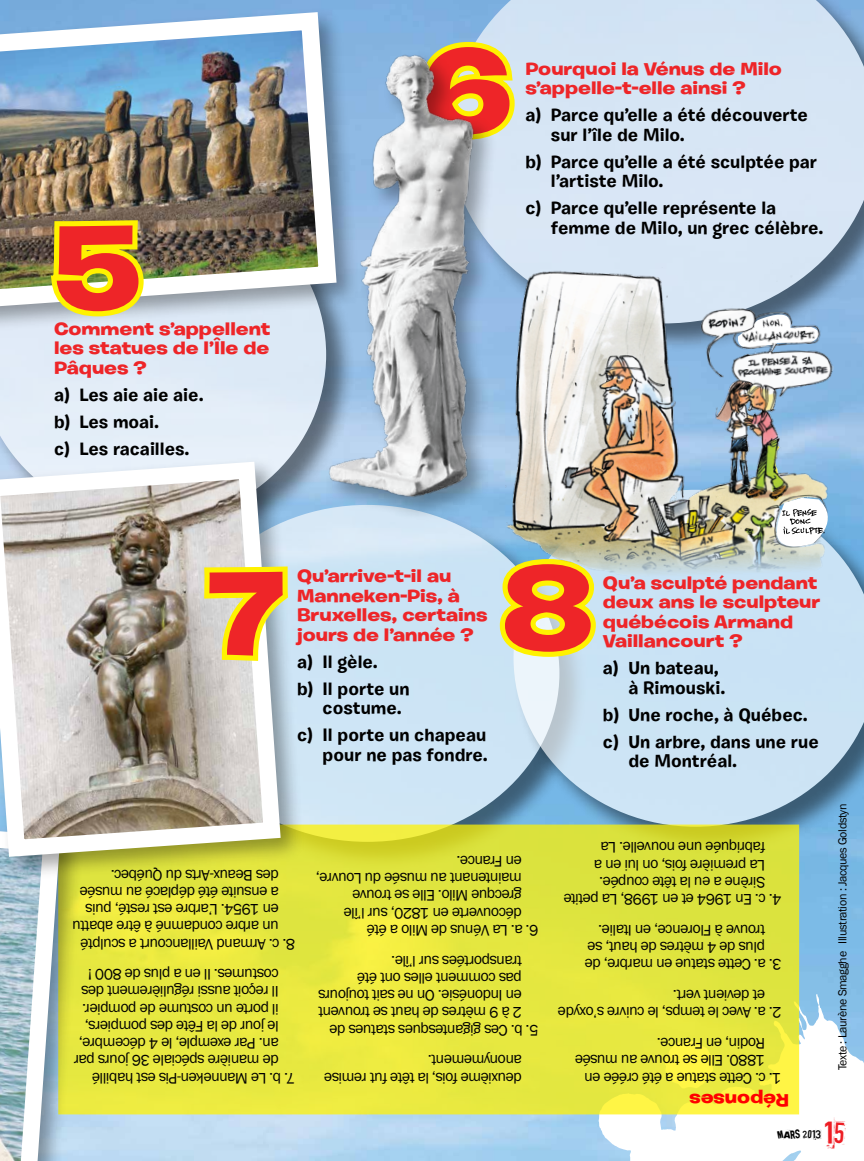
<style>
.page{position:relative;width:864px;height:1161px;background:#fff}
.page>*{position:absolute;margin:0;border:0;box-sizing:border-box;transform-origin:0 0}
.t1{font:700 118.05px "Burbank Big Wide";color:#ee2528;scale:.95 1}
.t2{font:37.5px "Broken 15";color:#ed1d24}
.t3{font:700 18px/27px "Burbank Small";color:#000}
.t4{font:700 18px/19.5px "Burbank Big Wide";color:#ee2528}
.t5{font:700 18px "Burbank Big Wide";color:#f00}
.t6{font:15.75px/17.2px "Franklin Gothic";letter-spacing:-.03em;color:#000}
.t7{font:13.5px "Broken 15";color:#000}
.t8{font:12px "Franklin Gothic";letter-spacing:-.03em;color:#000}
</style>
<div class="page">
<svg style="left:598px;top:994px;width:266px;height:167px"></svg>
<svg style="left:742px;top:1141px;width:31px;height:20px"></svg>
<svg style="left:679px;top:1131px;width:56px;height:30px"></svg>
<div style="left:175px;top:505px;width:384px;height:337px;background:#cde4f5;border-radius:50%"></div>
<svg style="left:514px;top:490px;width:350px;height:337px;background:#bad6ea"></svg>
<svg style="left:84px;top:825px;width:715px;height:289px;background:#e5e73f"></svg>
<div style="left:0;top:335px;width:307px;height:179px;background:#e2edf8"></div>
<div style="left:449px;top:0;width:415px;height:323px;background:#d6e5f5"></div>
<div style="left:0;top:7px;width:361px;height:328px;background:#000;opacity:.35"></div>
<img style="left:0;top:3px;width:346px;height:317px">
<div style="left:0;top:809px;width:84px;height:352px;background:#000;opacity:.35"></div>
<svg style="left:0;top:881px;width:69px;height:280px"></svg>
<img style="left:45px;top:225px;width:104px;height:97px">
<img style="left:307px;top:30px;width:270px;height:500px">
<svg style="left:499px;top:602px;width:102px;height:60px;background:#e8eb7d"></svg>
<div style="left:0;top:457px;width:305px;height:424px;background:#000;opacity:.35"></div>
<img style="left:0;top:453px;width:289px;height:413px">
<svg style="left:199px;top:572px;width:94px;height:94px;background:#dfde8f"></svg>
<img style="left:498px;top:259px;width:344px;height:343px">
<svg style="left:774px;top:498px;width:69px;height:56px;background:#a6c6d7"></svg>
<img style="left:774px;top:504px;width:55px;height:39px">
<h1 class="t1" style="left:54px;top:194px;width:92px">5</h1>
<p class="t4" style="left:54px;top:319px;width:218px;text-align:justify">Comment s’appellent les statues de l’Île de Pâques ?</p>
<p class="t3" style="left:54px;top:381px;width:151px">a) Les aie aie aie. b) Les moai.<br>c) Les racailles.</p>
<h1 class="t1" style="left:421px;top:17px;width:96px">6</h1>
<p class="t4" style="left:525px;top:59px;width:258px">Pourquoi la Vénus de Milo s’appelle-t-elle ainsi ?</p>
<p class="t3" style="left:551px;top:105px;width:259px;line-height:19.5px;text-indent:-26px">a) Parce qu’elle a été découverte sur l’île de Milo.</p>
<p class="t3" style="left:551px;top:152px;width:268px;line-height:19.5px;text-indent:-26px">b) Parce qu’elle a été sculptée par l’artiste Milo.</p>
<p class="t3" style="left:551px;top:198px;width:274px;line-height:19.5px;text-indent:-26px">c) Parce qu’elle représente la femme de Milo, un grec célèbre.</p>
<h1 class="t1" style="left:209px;top:540px;width:80px">7</h1>
<p class="t4" style="left:297px;top:566px;width:192px">Qu’arrive-t-il au<br>Manneken-Pis, à<br>Bruxelles, certains jours de l’année ?</p>
<p class="t3" style="left:297px;top:648px;width:114px">a) Il gèle.<br>b) Il porte un</p>
<p class="t3" style="left:297px;top:695px;width:191px;text-indent:26px">costume.<br>c) Il porte un chapeau</p>
<p class="t3" style="left:323px;top:741px;width:167px">pour ne pas fondre.</p>
<h1 class="t1" style="left:503px;top:534px;width:96px">8</h1>
<p class="t4" style="left:603px;top:573px;width:219px">Qu’a sculpté pendant deux ans le sculpteur québécois Armand<br>Vaillancourt ?</p>
<p class="t3" style="left:628px;top:658px;width:99px;line-height:19.5px;text-indent:-26px">a) Un bateau, à Rimouski.</p>
<p class="t3" style="left:603px;top:701px;width:217px">b) Une roche, à Québec. c) Un arbre, dans une rue</p>
<p class="t3" style="left:628px;top:748px;width:110px">de Montréal.</p>
<p class="t6" style="left:279px;top:952px;width:208px;text-indent:-17px;rotate:-180deg">8. c. Armand Vaillancourt a sculpté un arbre condamné à être abattu en 1954. L’arbre est resté, puis<br>a ensuite été déplacé au musée des Beaux-Arts du Québec.</p>
<p class="t6" style="left:279px;top:1086px;width:206px;text-indent:-17px;rotate:-180deg">7. b. Le Manneken-Pis est habillé de manière spéciale 36 jours par an. Par exemple, le 4 décembre, le jour de la Fête des pompiers,<br>il porte un costume de pompier.<br>Il reçoit aussi régulièrement des costumes. Il en a plus de 800 !</p>
<p class="t6" style="left:522px;top:938px;width:208px;text-indent:-17px;rotate:-180deg">6. a. La Vénus de Milo a été découverte en 1820, sur l’île grecque Milo. Elle se trouve maintenant au musée du Louvre, en France.</p>
<p class="t6" style="left:522px;top:1038px;width:205px;text-indent:-17px;rotate:-180deg">5. b. Ces gigantesques statues de<br>2 à 9 mètres de haut se trouvent en Indonésie. On ne sait toujours pas comment elles ont été transportées sur l’île.</p>
<p class="t6" style="left:522px;top:1086px;width:199px;rotate:-180deg">deuxième fois, la tête fut remise anonymement.</p>
<p class="t6" style="left:765px;top:908px;width:203px;text-indent:-17px;rotate:-180deg">4. c. En 1964 et en 1998, La petite<br>Sirène a eu la tête coupée.<br>La première fois, on lui en a fabriquée une nouvelle. La</p>
<p class="t6" style="left:765px;top:973px;width:182px;text-indent:-17px;rotate:-180deg">3. a. Cette statue en marbre, de plus de 4 mètres de haut, se trouve à Florence, en Italie.</p>
<p class="t6" style="left:765px;top:1021px;width:209px;text-indent:-17px;rotate:-180deg">2. a. Avec le temps, le cuivre s’oxyde et devient vert.</p>
<p class="t6" style="left:765px;top:1086px;width:192px;text-indent:-17px;rotate:-180deg">1. c. Cette statue a été créée en<br>1880. Elle se trouve au musée<br>Rodin, en France.</p>
<p class="t5" style="left:789px;top:1111px;width:101px;rotate:-180deg">Réponses</p>
<p class="t8" style="left:835px;top:1070px;width:268px;rotate:-90deg">Texte : Laurène Smagghe Illustration : Jacques Goldstyn</p>
<p class="t7" style="left:777px;top:1127px;width:46px">MARS 2013</p>
<h2 class="t2" style="left:824px;top:1114px;width:23px">15</h2>
</div>
